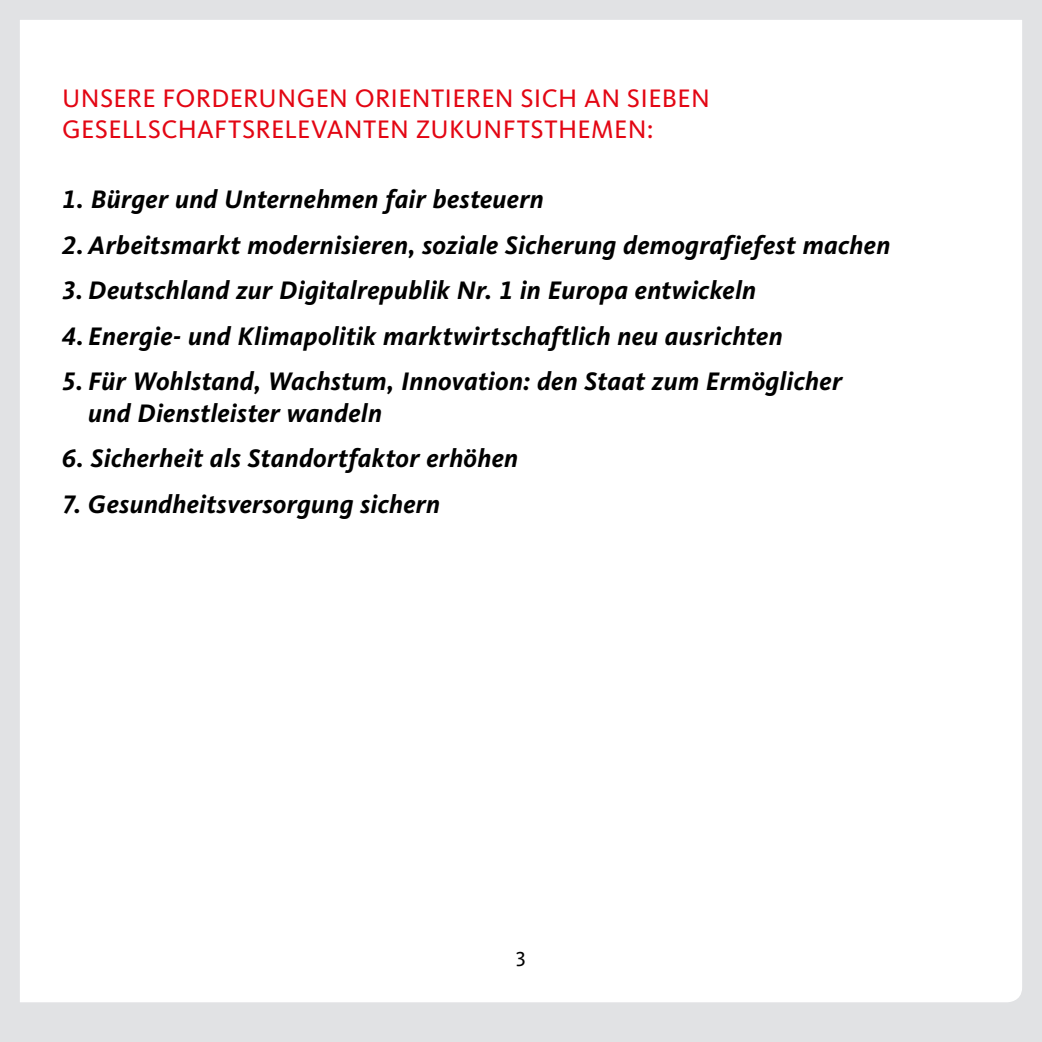
<style>
.page{position:relative;width:1042px;height:1042px;background:#e1e2e4}
.page>*{position:absolute;margin:0;border:0;box-sizing:border-box;transform-origin:0 0}
.t1{font:italic 700 26.25px/31.5px "CDU Kievit Tab";letter-spacing:.01em;color:#000}
.t2{font:26.25px/31.5px "CDU Kievit Tab";letter-spacing:.015em;color:#e30613}
.t3{font:21px "CDU Kievit Tab";color:#000}
</style>
<div class="page">
<div style="left:20px;top:20px;width:1002px;height:982px;background:#fff"></div>
<p class="t2" style="left:62px;top:82px;width:649px">UNSERE FORDERUNGEN ORIENTIEREN SICH AN SIEBEN<br>GESELLSCHAFTSRELEVANTEN ZUKUNFTSTHEMEN:</p>
<p class="t1" style="left:62px;top:183px;width:483px">1. Bürger und Unternehmen fair besteuern</p>
<p class="t1" style="left:62px;top:229px;width:830px">2. Arbeitsmarkt modernisieren, soziale Sicherung demografiefest machen</p>
<p class="t1" style="left:62px;top:274px;width:696px">3. Deutschland zur Digitalrepublik Nr. 1 in Europa entwickeln</p>
<p class="t1" style="left:62px;top:320px;width:722px">4. Energie- und Klimapolitik marktwirtschaftlich neu ausrichten</p>
<p class="t1" style="left:88px;top:365px;width:755px;text-indent:-26px">5. Für Wohlstand, Wachstum, Innovation: den Staat zum Ermöglicher und Dienstleister wandeln</p>
<p class="t1" style="left:62px;top:442px;width:458px">6. Sicherheit als Standortfaktor erhöhen</p>
<p class="t1" style="left:62px;top:488px;width:380px">7. Gesundheitsversorgung sichern</p>
<p class="t3" style="left:515px;top:946px;width:12px">3</p>
</div>
